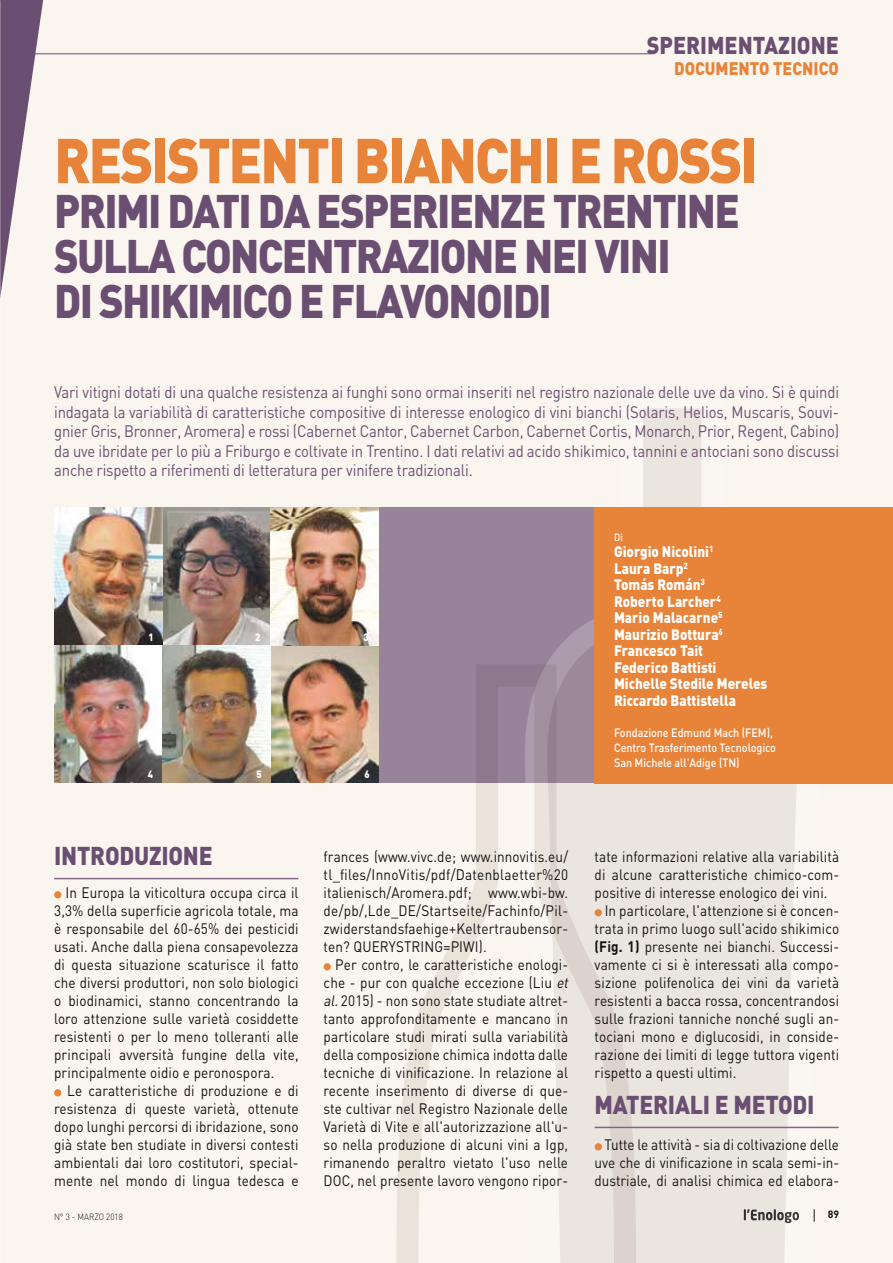
<style>
.page{position:relative;width:893px;height:1263px;background:#faf5ee}
.page>*{position:absolute;margin:0;border:0;box-sizing:border-box;transform-origin:0 0}
.t1{font:900 62.25px "DIN";letter-spacing:-.04em;color:#e8833a;scale:.9 1}
.t2{font:900 46.5px/45px "DIN";letter-spacing:-.04em;color:#6b4f72;scale:.9 1}
.t3{font:900 25.5px "DIN";letter-spacing:-.01em;color:#6b4f72;scale:.9 1}
.t4{font:900 24px "DIN";color:#6b4f72;scale:.9 1}
.t5{font:900 18px "DIN";color:#e8833a;scale:.9 1}
.t6{font:16.5px/19.5px "DIN";letter-spacing:-.01em;color:#6b4f72;text-align:justify;scale:.9 1}
.t7{font:15px/18px "DIN";letter-spacing:.01em;color:#121212;text-align:justify;scale:.9 1}
.t8{font:900 15px/16.5px "DIN";color:#fff;scale:.9 1}
.t9{font:500 12px/15px "DIN";letter-spacing:-.005em;color:#fff;scale:.9 1}
.t10{font:900 10.5px "DIN";color:#fff;scale:.9 1}
.t11{font:700 10.5px "DIN";color:#121212}
.t12{font:500 10.5px "DIN";color:#fff;scale:.9 1}
.t13{font:300 9px "DIN";color:#121212;scale:.9 1}
.s1{font-style:italic}
.s2{font-weight:700}
</style>
<div class="page">
<hr style="left:0;top:53px;width:651px;height:1px;background:#6b4f72">
<div style="left:54px;top:507px;width:609px;height:276px;background:#97839a"></div>
<svg style="left:547px;top:409px;width:274px;height:854px"></svg>
<svg style="left:396px;top:663px;width:242px;height:600px"></svg>
<div style="left:595px;top:909px;width:7px;height:7px;background:#e8833a;border-radius:50%"></div>
<hr style="left:595px;top:1127px;width:244px;height:1px;background:#806785">
<div style="left:595px;top:1143px;width:7px;height:7px;background:#e8833a;border-radius:50%"></div>
<hr style="left:54px;top:878px;width:244px;height:1px;background:#806785">
<div style="left:54px;top:891px;width:7px;height:7px;background:#e8833a;border-radius:50%"></div>
<div style="left:54px;top:1089px;width:7px;height:7px;background:#e8833a;border-radius:50%"></div>
<div style="left:324px;top:963px;width:7px;height:7px;background:#e8833a;border-radius:50%"></div>
<div style="left:595px;top:507px;width:298px;height:277px;background:#e8833a"></div>
<img style="left:54px;top:507px;width:324px;height:276px">
<svg style="left:0;top:0;width:46px;height:298px"></svg>
<h3 class="t4" style="left:647px;top:29px;width:215px">SPERIMENTAZIONE</h3>
<p class="t5" style="left:674px;top:56px;width:185px">DOCUMENTO TECNICO</p>
<h1 class="t1" style="left:54px;top:119px;width:784px">RESISTENTI BIANCHI E ROSSI</h1>
<h2 class="t2" style="left:54px;top:186px;width:764px">PRIMI DATI DA ESPERIENZE TRENTINE<br>SULLA CONCENTRAZIONE NEI VINI<br>DI SHIKIMICO E FLAVONOIDI</h2>
<p class="t6" style="left:54px;top:382px;width:874px">Vari vitigni dotati di una qualche resistenza ai funghi sono ormai inseriti nel registro nazionale delle uve da vino. Si è quindi indagata la variabilità di caratteristiche compositive di interesse enologico di vini bianchi (Solaris, Helios, Muscaris, Souvi&shy;gnier Gris, Bronner, Aromera) e rossi (Cabernet Cantor, Cabernet Carbon, Cabernet Cortis, Monarch, Prior, Regent, Cabino) da uve ibridate per lo più a Friburgo e coltivate in Trentino. I dati relativi ad acido shikimico, tannini e antociani sono discussi anche rispetto a riferimenti di letteratura per vinifere tradizionali.</p>
<p class="t10" style="left:148px;top:630px;width:7px">1</p>
<p class="t10" style="left:255px;top:630px;width:7px">2</p>
<p class="t10" style="left:363px;top:630px;width:7px">3</p>
<p class="t10" style="left:148px;top:767px;width:7px">4</p>
<p class="t10" style="left:256px;top:767px;width:7px">5</p>
<p class="t10" style="left:365px;top:767px;width:7px">6</p>
<p class="t12" style="left:614px;top:530px;width:11px">Di</p>
<p class="t8" style="left:614px;top:543px;width:172px">Giorgio Nicolini<sup>1<br></sup>Laura Barp<sup>2<br></sup>Tomás Román<sup>3<br></sup>Roberto Larcher<sup>4<br></sup>Mario Malacarne<sup>5<br></sup>Maurizio Bottura<sup>6<br></sup>Francesco Tait<br>Federico Battisti<br>Michelle Stedile Mereles<br>Riccardo Battistella</p>
<p class="t9" style="left:614px;top:725px;width:181px">Fondazione Edmund Mach (FEM),<br>Centro Trasferimento Tecnologico<br>San Michele all'Adige (TN)</p>
<h3 class="t3" style="left:54px;top:839px;width:178px">INTRODUZIONE</h3>
<p class="t7" style="left:54px;top:884px;width:273px;text-indent:11px">In Europa la viticoltura occupa circa il 3,3% della superficie agricola totale, ma è responsabile del 60-65% dei pesticidi usati. Anche dalla piena consapevolezza di questa situazione scaturisce il fatto che diversi produttori, non solo biologici o biodinamici, stanno concentrando la loro attenzione sulle varietà cosiddette resistenti o per lo meno tolleranti alle principali avversità fungine della vite, principalmente oidio e peronospora.</p>
<p class="t7" style="left:54px;top:1082px;width:273px;text-indent:13px">Le caratteristiche di produzione e di resistenza di queste varietà, ottenute dopo lunghi percorsi di ibridazione, sono già state ben studiate in diversi contesti ambientali dai loro costitutori, special&shy;mente nel mondo di lingua tedesca e</p>
<p class="t13" style="left:54px;top:1211px;width:78px">N° 3 - MARZO 2018</p>
<p class="t7" style="left:324px;top:848px;width:273px">frances (www.vivc.de; www.innovitis.eu/ tl_files/InnoVitis/pdf/Datenblaetter%20 italienisch/Aromera.pdf; www.wbi-bw. de/pb/,Lde_DE/Startseite/Fachinfo/Pil&shy;zwiderstandsfaehige+Keltertraubensor&shy;ten? QUERYSTRING=PIWI).</p>
<p class="t7" style="left:324px;top:956px;width:277px;text-align:center">Per contro, le caratteristiche enologi&shy;che - pur con qualche eccezione (Liu <span class="s1">et al.</span>2015) - non sono state studiate altret&shy;tanto approfonditamente e mancano in particolare studi mirati sulla variabilità della composizione chimica indotta dalle tecniche di vinificazione. In relazione al recente inserimento di diverse di que&shy;ste cultivar nel Registro Nazionale delle Varietà di Vite e all'autorizzazione all'u&shy;so nella produzione di alcuni vini a Igp, rimanendo peraltro vietato l'uso nelle DOC, nel presente lavoro vengono ripor-</p>
<p class="t7" style="left:595px;top:848px;width:273px">tate informazioni relative alla variabilità</p>
<p class="t7" style="left:595px;top:866px;width:273px">di alcune caratteristiche chimico-com-</p>
<p class="t7" style="left:595px;top:884px;width:260px">positive di interesse enologico dei vini.</p>
<p class="t7" style="left:605px;top:902px;width:262px">In particolare, l'attenzione si è concen-</p>
<p class="t7" style="left:595px;top:920px;width:273px">trata in primo luogo sull'acido shikimico</p>
<p class="t7" style="left:595px;top:938px;width:273px"><span class="s2">(Fig. 1)</span> presente nei bianchi. Successi-</p>
<p class="t7" style="left:595px;top:956px;width:273px">vamente ci si è interessati alla compo-</p>
<p class="t7" style="left:595px;top:974px;width:273px">sizione polifenolica dei vini da varietà</p>
<p class="t7" style="left:595px;top:992px;width:273px">resistenti a bacca rossa, concentrandosi</p>
<p class="t7" style="left:595px;top:1010px;width:273px">sulle frazioni tanniche nonché sugli an-</p>
<p class="t7" style="left:595px;top:1028px;width:273px">tociani mono e diglucosidi, in conside-</p>
<p class="t7" style="left:595px;top:1046px;width:273px">razione dei limiti di legge tuttora vigenti</p>
<p class="t7" style="left:595px;top:1064px;width:159px">rispetto a questi ultimi.</p>
<h3 class="t3" style="left:595px;top:1088px;width:246px">MATERIALI E METODI</h3>
<p class="t7" style="left:595px;top:1136px;width:273px;text-indent:10px">Tutte le attività - sia di coltivazione delle uve che di vinificazione in scala semi-in&shy;dustriale, di analisi chimica ed elabora-</p>
<p class="t11" style="left:828px;top:1207px;width:13px">89</p>
</div>
